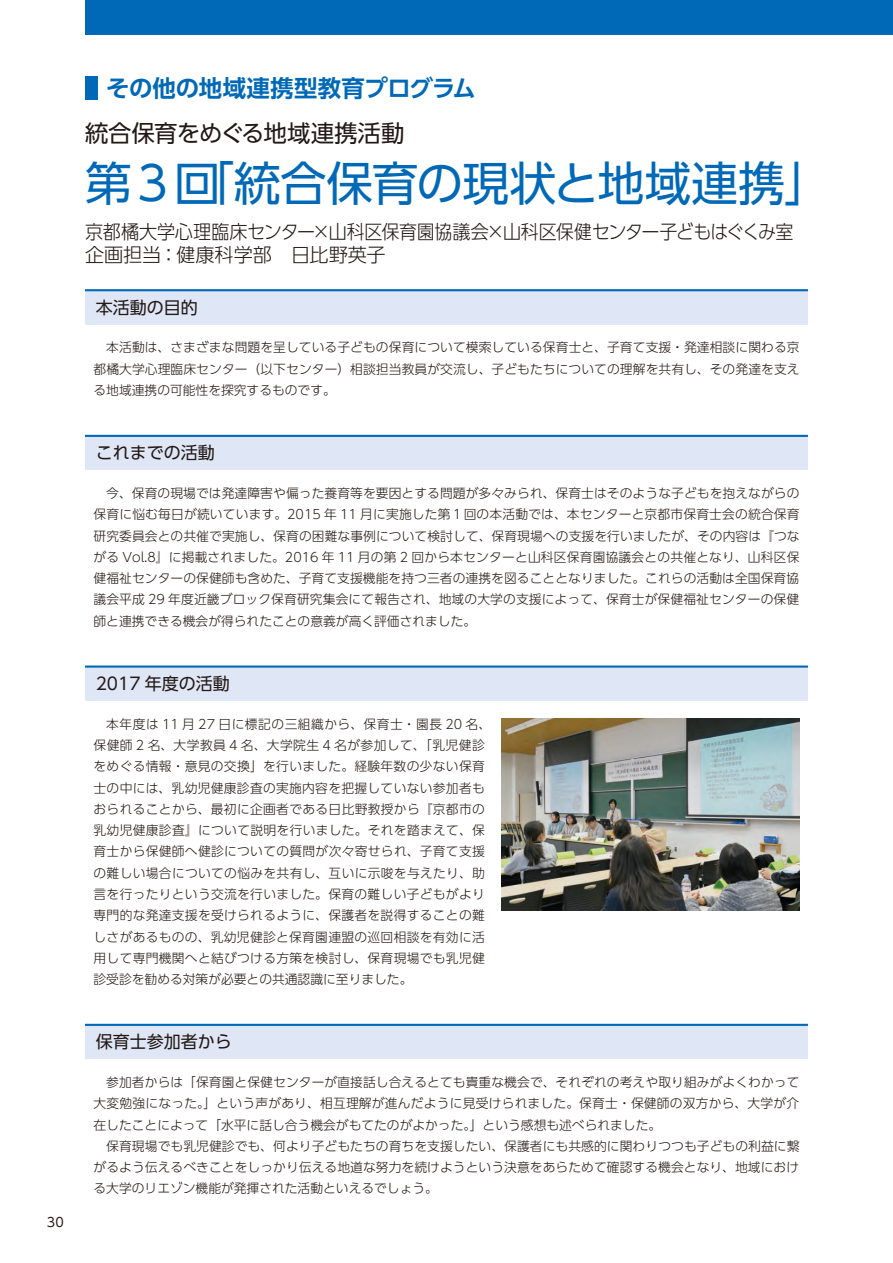
<style>
.page{position:relative;width:893px;height:1263px;background:#fff}
.page>*{position:absolute;margin:0;border:0;box-sizing:border-box;transform-origin:0 0}
.t1{font:46.8px "UD Shin Go Pr 6";letter-spacing:-.015em;color:#0069b7}
.t2{font:700 23.4px "UD Shin Go Pr 6 De";letter-spacing:-.01em;color:#0069b7}
.t3{font:23.4px "UD Shin Go Pr 6";letter-spacing:-.01em;color:#231916}
.t4{font:300 19.2px/23.4px "UD Shin Go Pr 6";letter-spacing:-.015em;color:#231916;scale:.94 1}
.t5{font:16.95px "UD Shin Go Pr 6";color:#231916}
.t6{font:300 12.75px/21.3px "UD Shin Go Pr 6";letter-spacing:.025em;color:#231916;text-align:justify}
.t7{font:12.75px "UD Shin Go Pr 6";color:#231916}
</style>
<div class="page">
<div style="left:85px;top:290px;width:723px;height:34px;background:#dfe6f5"></div>
<hr style="left:85px;top:289px;width:723px;height:2px;background:#0069b7">
<div style="left:85px;top:436px;width:723px;height:34px;background:#dfe6f5"></div>
<hr style="left:85px;top:435px;width:723px;height:2px;background:#0069b7">
<div style="left:85px;top:666px;width:723px;height:35px;background:#dfe6f5"></div>
<hr style="left:85px;top:665px;width:723px;height:3px;background:#0069b7">
<div style="left:85px;top:1025px;width:723px;height:34px;background:#dfe6f5"></div>
<hr style="left:85px;top:1024px;width:723px;height:2px;background:#0069b7">
<div style="left:85px;top:77px;width:13px;height:23px;background:#0069b7"></div>
<div style="left:85px;top:0;width:808px;height:34px;background:#0069b7"></div>
<img style="left:502px;top:719px;width:297px;height:191px">
<p class="t7" style="left:47px;top:1212px;width:18px">30</p>
<h2 class="t2" style="left:106px;top:69px;width:371px">その他の地域連携型教育プログラム</h2>
<h2 class="t3" style="left:85px;top:114px;width:321px">統合保育をめぐる地域連携活動</h2>
<h1 class="t1" style="left:85px;top:145px;width:748px">第3回「統合保育の現状と地域連携」</h1>
<h3 class="t4" style="left:85px;top:219px;width:755px">京都橘大学心理臨床センター×山科区保育園協議会×山科区保健センター子どもはぐくみ室企画担当：健康科学部　日比野英子</h3>
<h3 class="t5" style="left:96px;top:294px;width:104px">本活動の目的</h3>
<p class="t6" style="left:94px;top:336px;width:708px;text-indent:13px">本活動は、さまざまな問題を呈している子どもの保育について模索している保育士と､子育て支援・発達相談に関わる京都橘大学心理臨床センター（以下センター）相談担当教員が交流し､子どもたちについての理解を共有し、その発達を支える地域連携の可能性を探究するものです。</p>
<h3 class="t5" style="left:96px;top:439px;width:121px">これまでの活動</h3>
<p class="t6" style="left:94px;top:482px;width:708px;text-indent:13px">今、保育の現場では発達障害や偏った養育等を要因とする問題が多々みられ、保育士はそのような子どもを抱えながらの保育に悩む毎日が続いています。2015 年 11 月に実施した第１回の本活動では、本センターと京都市保育士会の統合保育研究委員会との共催で実施し、保育の困難な事例について検討して、保育現場への支援を行いましたが、その内容は『つながる Vol.8』に掲載されました。2016 年 11 月の第 2 回から本センターと山科区保育園協議会との共催となり、山科区保健福祉センターの保健師も含めた、子育て支援機能を持つ三者の連携を図ることとなりました。これらの活動は全国保育協議会平成 29 年度近畿ブロック保育研究集会にて報告され、地域の大学の支援によって、保育士が保健福祉センターの保健師と連携できる機会が得られたことの意義が高く評価されました。</p>
<h3 class="t5" style="left:96px;top:670px;width:136px">2017 年度の活動</h3>
<p class="t6" style="left:94px;top:713px;width:399px;text-align:left;text-indent:13px">本年度は 11 月 27 日に標記の三組織から、保育士・園長 20 名、保健師 2 名、大学教員 4 名、大学院生 4 名が参加して、「乳児健診をめぐる情報・意見の交換」を行いました。経験年数の少ない保育士の中には、乳幼児健康診査の実施内容を把握していない参加者もおられることから、最初に企画者である日比野教授から『京都市の乳幼児健康診査』について説明を行いました。それを踏まえて、保育士から保健師へ健診についての質問が次々寄せられ、子育て支援の難しい場合についての悩みを共有し、互いに示唆を与えたり、助言を行ったりという交流を行いました。保育の難しい子どもがより専門的な発達支援を受けられるように､保護者を説得することの難しさがあるものの、乳幼児健診と保育園連盟の巡回相談を有効に活用して専門機関へと結びつける方策を検討し、保育現場でも乳児健診受診を勧める対策が必要との共通認識に至りました。</p>
<h3 class="t5" style="left:96px;top:1028px;width:138px">保育士参加者から</h3>
<p class="t6" style="left:94px;top:1071px;width:707px;text-indent:13px">参加者からは「保育園と保健センターが直接話し合えるとても貴重な機会で、それぞれの考えや取り組みがよくわかって大変勉強になった。」という声があり､相互理解が進んだように見受けられました。保育士・保健師の双方から､大学が介在したことによって「水平に話し合う機会がもてたのがよかった。」という感想も述べられました。</p>
<p class="t6" style="left:94px;top:1135px;width:707px;text-indent:13px">保育現場でも乳児健診でも、何より子どもたちの育ちを支援したい､保護者にも共感的に関わりつつも子どもの利益に繋がるよう伝えるべきことをしっかり伝える地道な努力を続けようという決意をあらためて確認する機会となり、地域における大学のリエゾン機能が発揮された活動といえるでしょう。</p>
</div>
